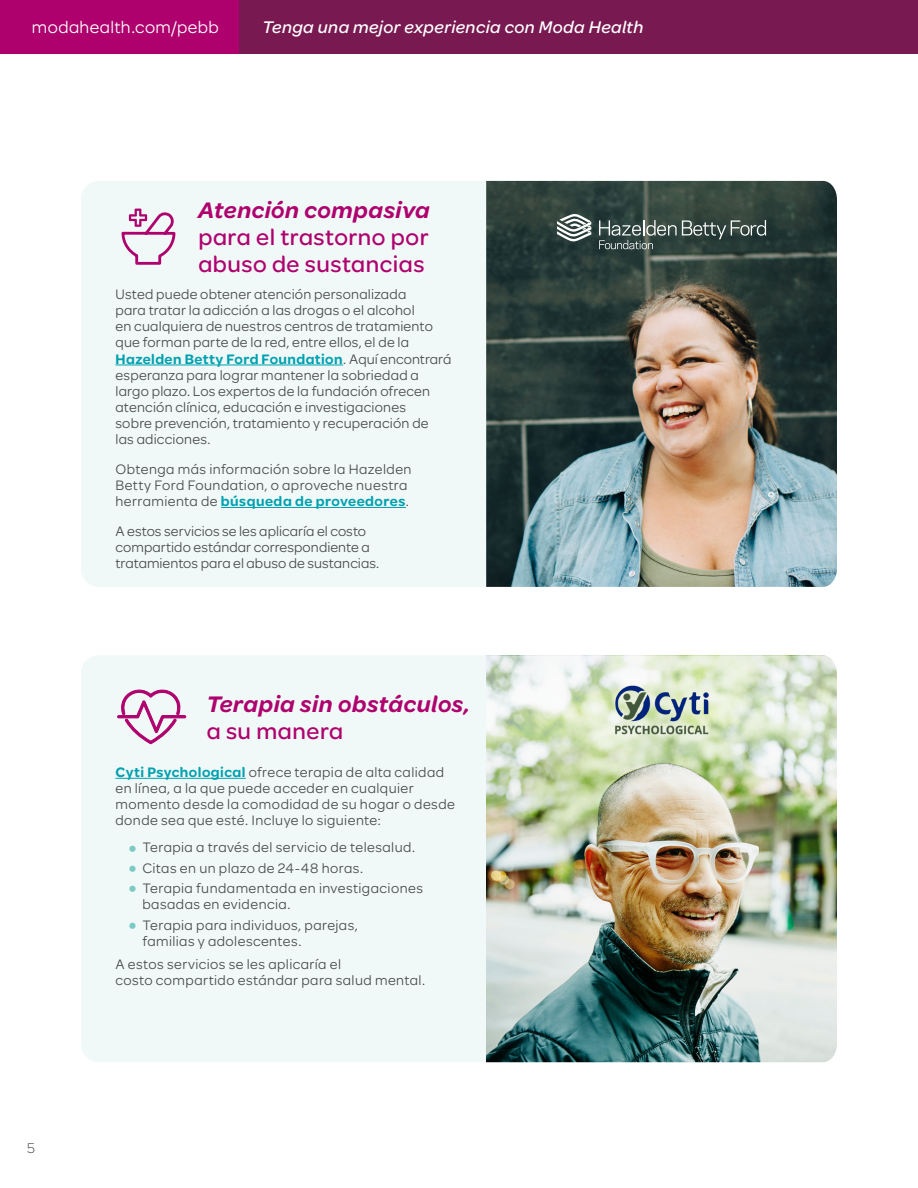
<style>
.page{position:relative;width:918px;height:1188px;background:#fff}
.page>*{position:absolute;margin:0;border:0;box-sizing:border-box;transform-origin:0 0}
.MH_-_H2{font:500 24px/27px "Omnes Moda";letter-spacing:.02em;color:#af016e;text-align:justify}
.MH_-_H2-2{font:italic 600 24px/27px "Omnes Moda";letter-spacing:.02em;color:#af016e}
.t1{font:italic 500 18px "Omnes Moda";letter-spacing:.02em;color:#fff}
.t2{font:18px "Omnes Moda";letter-spacing:.025em;color:#fff}
.t3{font:300 15px "Omnes Moda";color:#4b4c4d}
.MH_-_Body_-_Style_2{font:14.7px/16.2px "Omnes Moda";letter-spacing:.02em;color:#4b4c4d}
.s1{font-weight:600;font-style:italic}
.s2{font-weight:600;color:#00a0b0}
.s3{font-weight:500;font-style:normal}
.s4{font-weight:700;font-size:21px;color:#7acbc4}
</style>
<div class="page">
<div style="left:81px;top:655px;width:756px;height:407px;background:#f0f9f8;border-radius:18px"></div>
<img style="left:486px;top:655px;width:351px;height:407px">
<svg style="left:486px;top:656px;width:351px;height:145px"></svg>
<hr style="left:115px;top:778px;width:131px;height:1px;background:#00a0b0">
<img style="left:611px;top:683px;width:101px;height:55px">
<svg style="left:117px;top:689px;width:69px;height:56px"></svg>
<div style="left:81px;top:181px;width:756px;height:406px;background:#f0f9f8;border-radius:18px"></div>
<img style="left:486px;top:181px;width:351px;height:406px">
<hr style="left:115px;top:365px;width:228px;height:1px;background:#00a0b0">
<hr style="left:221px;top:507px;width:185px;height:1px;background:#00a0b0">
<svg style="left:121px;top:209px;width:55px;height:56px"></svg>
<svg style="left:557px;top:214px;width:34px;height:27px"></svg>
<svg style="left:599px;top:220px;width:167px;height:29px;background:#4e5e59"></svg>
<div style="left:0;top:0;width:240px;height:54px;background:#af016e"></div>
<div style="left:240px;top:0;width:678px;height:54px;background:#791951"></div>
<p class="t2" style="left:32px;top:15px;width:188px">modahealth.com/pebb</p>
<p class="t1" style="left:263px;top:15px;width:382px">Tenga una mejor experiencia con Moda Health</p>
<p class="MH_-_H2" style="left:198px;top:195px;width:233px"><span class="s1">Atención compasiva </span>para el trastorno por abuso de sustancias</p>
<p class="MH_-_Body_-_Style_2" style="left:115px;top:285px;width:337px">Usted puede obtener atención personalizada<br>para tratar la adicción a las drogas o el alcohol<br>en cualquiera de nuestros centros de tratamiento que forman parte de la red, entre ellos, el de la <span class="s2">Hazelden Betty Ford Foundation</span>. Aquí encontrará esperanza para lograr mantener la sobriedad a largo plazo. Los expertos de la fundación ofrecen atención clínica, educación e investigaciones<br>sobre prevención, tratamiento y recuperación de<br>las adicciones.</p>
<p class="MH_-_Body_-_Style_2" style="left:115px;top:460px;width:298px">Obtenga más información sobre la Hazelden<br>Betty Ford Foundation, o aproveche nuestra herramienta de <span class="s2">búsqueda de proveedores</span>.</p>
<p class="MH_-_Body_-_Style_2" style="left:115px;top:522px;width:265px">A estos servicios se les aplicaría el costo compartido estándar correspondiente a tratamientos para el abuso de sustancias.</p>
<p class="MH_-_H2-2" style="left:207px;top:690px;width:265px">Terapia sin obstáculos, <span class="s3">a su manera</span></p>
<p class="t3" style="left:27px;top:1138px;width:9px">5</p>
<p class="MH_-_Body_-_Style_2" style="left:115px;top:763px;width:341px"><span class="s2">Cyti Psychological</span> ofrece terapia de alta calidad en línea, a la que puede acceder en cualquier momento desde la comodidad de su hogar o desde donde sea que esté. Incluye lo siguiente:</p>
<p class="MH_-_Body_-_Style_2" style="left:129px;top:839px;width:288px"><span class="s4">•</span> Terapia a través del servicio de telesalud.</p>
<p class="MH_-_Body_-_Style_2" style="left:129px;top:859px;width:236px"><span class="s4">•</span> Citas en un plazo de 24-48 horas.</p>
<p class="MH_-_Body_-_Style_2" style="left:142px;top:879px;width:282px;text-indent:-14px"><span class="s4">•</span> Terapia fundamentada en investigaciones basadas en evidencia.</p>
<p class="MH_-_Body_-_Style_2" style="left:142px;top:916px;width:217px;text-indent:-14px"><span class="s4">•</span> Terapia para individuos, parejas, familias y adolescentes.</p>
<p class="MH_-_Body_-_Style_2" style="left:115px;top:955px;width:311px">A estos servicios se les aplicaría el<br>costo compartido estándar para salud mental.</p>
</div>
